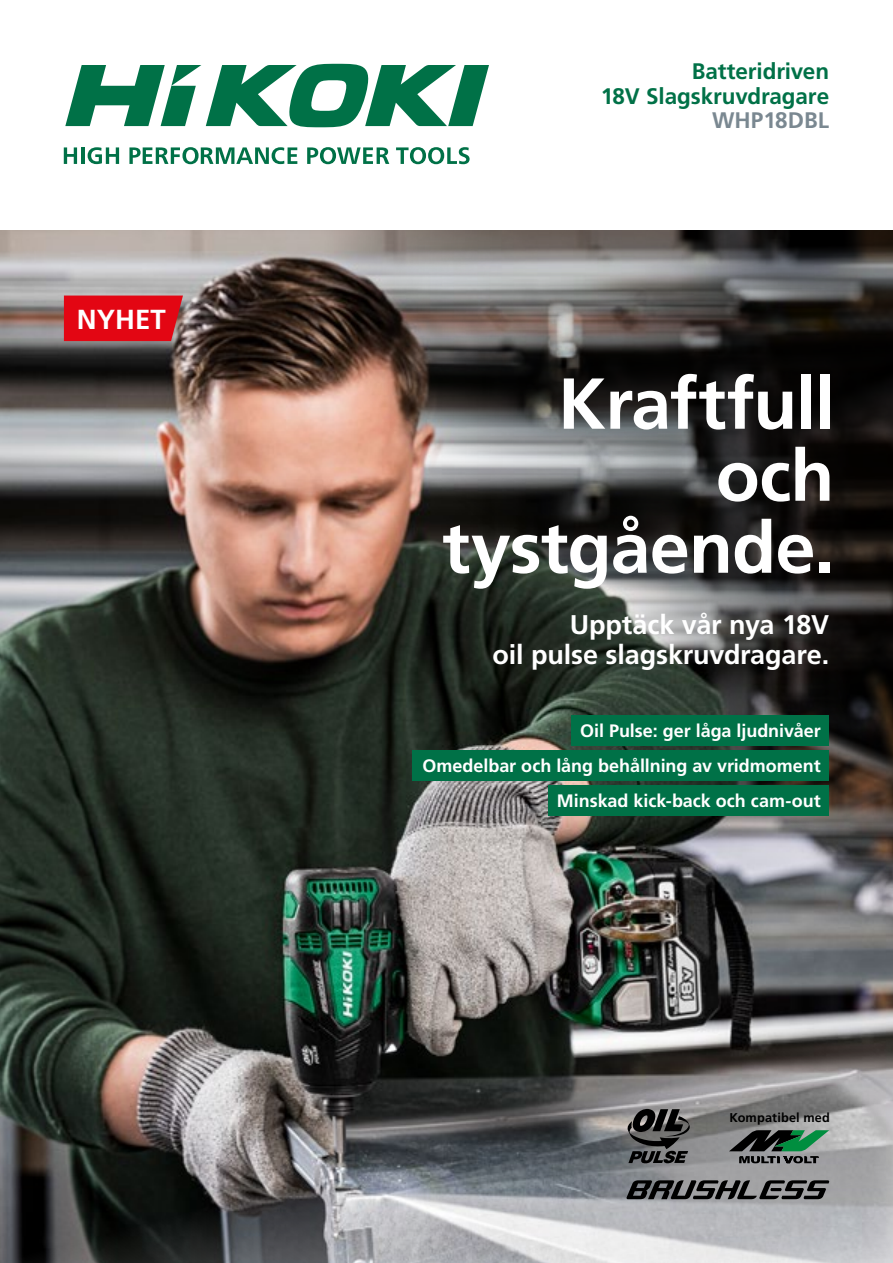
<style>
.page{position:relative;width:893px;height:1263px;background:#fff}
.page>*{position:absolute;margin:0;border:0;box-sizing:border-box;transform-origin:0 0}
.t1{font:700 72px/72px "Frutiger LT Std";letter-spacing:-.01em;color:#fff;text-align:right}
.t2{font:700 27.6px "Frutiger LT Std";color:#fff}
.t3{font:700 27px/30px "Frutiger LT Std";letter-spacing:-.005em;color:#fff;text-align:right}
.t4{font:700 22.5px/24px "Frutiger LT Std";letter-spacing:-.005em;color:#007147;text-align:right}
.t5{font:700 22.5px "Frutiger LT Std";color:#7a8891}
.t6{font:700 18px/34.8px "Frutiger LT Std";color:#fff;text-align:right}
.t7{font:700 12.75px "Frutiger LT Std";letter-spacing:.015em;color:#000}
</style>
<div class="page">
<img style="left:0;top:230px;width:893px;height:1033px">
<img style="left:322px;top:230px;width:571px;height:674px">
<img style="left:374px;top:1057px;width:519px;height:206px">
<svg style="left:64px;top:147px;width:13px;height:17px"></svg>
<hr style="left:81px;top:147px;width:4px;height:17px;background:#007147">
<svg style="left:88px;top:147px;width:31px;height:17px"></svg>
<svg style="left:129px;top:147px;width:168px;height:17px"></svg>
<svg style="left:307px;top:147px;width:82px;height:17px"></svg>
<svg style="left:396px;top:147px;width:74px;height:17px"></svg>
<svg style="left:65px;top:64px;width:424px;height:63px"></svg>
<svg style="left:729px;top:1130px;width:100px;height:33px;background:#4e665a"></svg>
<div style="left:412px;top:750px;width:417px;height:31px;background:#007147"></div>
<div style="left:548px;top:785px;width:281px;height:30px;background:#007147"></div>
<div style="left:572px;top:715px;width:257px;height:31px;background:#007147"></div>
<svg style="left:628px;top:1109px;width:62px;height:54px;background:#474747"></svg>
<div style="left:64px;top:296px;width:119px;height:45px;background:#e30613"></div>
<svg style="left:626px;top:1180px;width:203px;height:19px;background:#4a4b4c"></svg>
<h2 class="t2" style="left:77px;top:303px;width:90px">NYHET</h2>
<p class="t4" style="left:601px;top:60px;width:230px">Batteridriven<br>18V Slagskruvdragare</p>
<p class="t5" style="left:712px;top:106px;width:119px">WHP18DBL</p>
<h1 class="t1" style="left:442px;top:368px;width:394px">Kraftfull och tystgående.</h1>
<h3 class="t3" style="left:492px;top:610px;width:338px">Upptäck vår nya 18V<br>oil pulse slagskruvdragare.</h3>
<p class="t6" style="left:580px;top:714px;width:242px">Oil Pulse: ger låga ljudnivåer</p>
<p class="t6" style="left:422px;top:749px;width:400px">Omedelbar och lång behållning av vridmoment<br>Minskad kick-back och cam-out</p>
<p class="t7" style="left:729px;top:1110px;width:102px">Kompatibel med</p>
</div>
